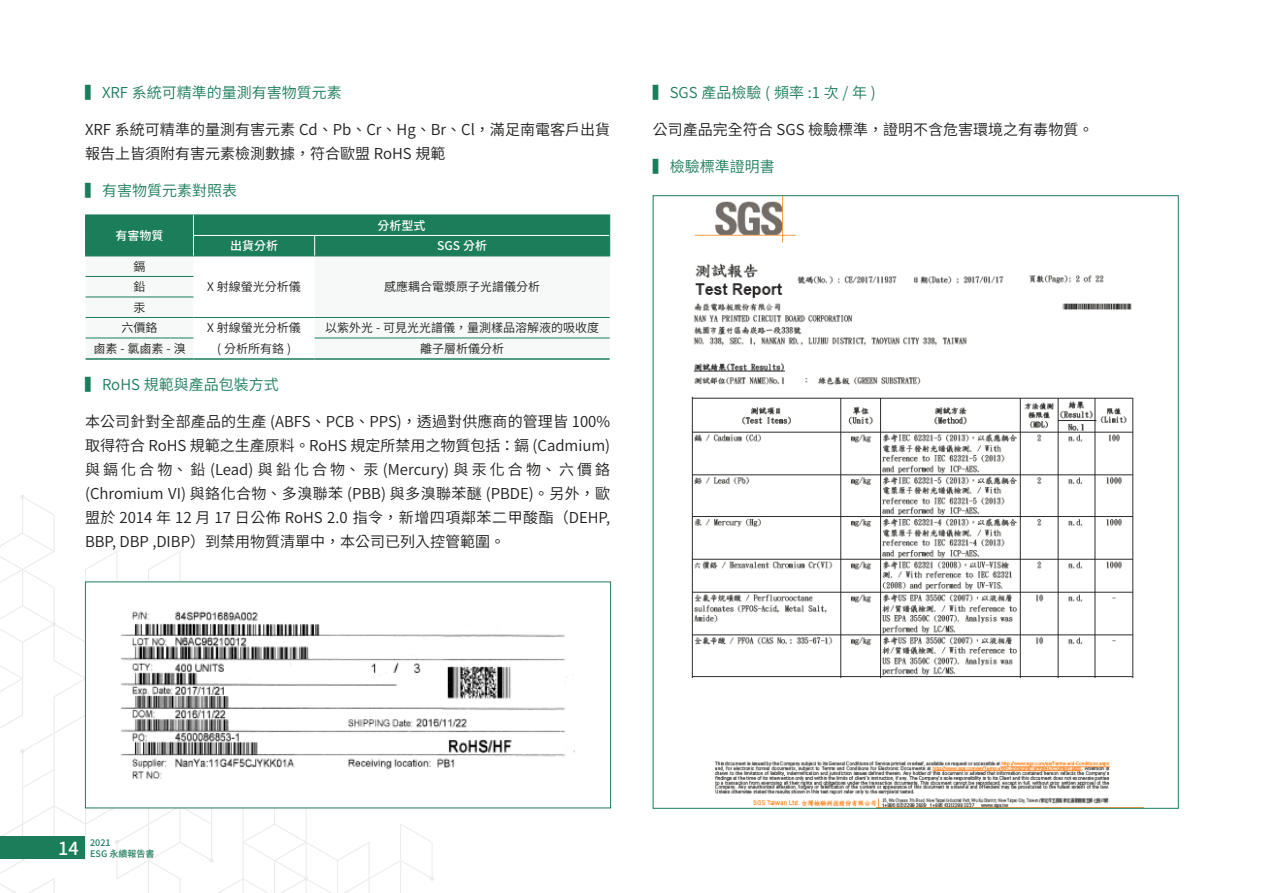
<style>
.page{position:relative;width:1263px;height:893px;background:#fff}
.page>*{position:absolute;margin:0;border:0;box-sizing:border-box;transform-origin:0 0}
.t1{font:600 15px/24px "Noto Sans CJ Ktc";color:#1f1e1d}
.t2{font:600 15px "Noto Sans CJ Ktc";color:#1c7d5a}
.t3{font:600 12px/20.5px "Noto Sans CJ Ktc";color:#1f1e1d;text-align:center}
.t4{font:500 12px "Noto Sans CJ Ktc";color:#fff}
.t5{font:500 9px/10.8px "Noto Sans CJ Ktc";color:#1c7d5a}
</style>
<div class="page">
<div style="left:0;top:837px;width:85px;height:22px;background:#1c7d5a"></div>
<svg style="left:86px;top:275px;width:524px;height:64px;fill:#f6f9f7"></svg>
<hr style="left:85px;top:256px;width:108px;height:1px;background:#1c7d5a">
<hr style="left:193px;top:256px;width:122px;height:1px;background:#1c7d5a">
<hr style="left:315px;top:256px;width:295px;height:1px;background:#1c7d5a">
<hr style="left:86px;top:276px;width:107px;height:1px;background:#1c7d5a">
<hr style="left:86px;top:297px;width:107px;height:1px;background:#1c7d5a">
<hr style="left:86px;top:317px;width:107px;height:1px;background:#1c7d5a">
<hr style="left:193px;top:317px;width:122px;height:1px;background:#1c7d5a">
<hr style="left:315px;top:317px;width:295px;height:1px;background:#1c7d5a">
<hr style="left:86px;top:338px;width:107px;height:1px;background:#1c7d5a">
<hr style="left:315px;top:338px;width:295px;height:1px;background:#1c7d5a">
<div style="left:85px;top:215px;width:525px;height:41px;background:#1c7d5a"></div>
<hr style="left:193px;top:358px;width:122px;height:2px;background:#1c7d5a">
<hr style="left:86px;top:358px;width:107px;height:2px;background:#1c7d5a">
<hr style="left:315px;top:358px;width:295px;height:2px;background:#1c7d5a">
<img style="left:121px;top:611px;width:454px;height:169px">
<div style="left:85px;top:581px;width:526px;height:227px;border:1px solid #1c7d5a"></div>
<img style="left:691px;top:197px;width:443px;height:610px">
<p class="t2" style="left:85px;top:84px;width:258px">▍ XRF 系統可精準的量測有害物質元素</p>
<p class="t1" style="left:85px;top:118px;width:527px">XRF 系統可精準的量測有害元素 Cd、Pb、Cr、Hg、Br、Cl，滿足南電客戶出貨報告上皆須附有害元素檢測數據，符合歐盟 RoHS 規範</p>
<p class="t2" style="left:85px;top:182px;width:154px">▍ 有害物質元素對照表</p>
<p class="t4" style="left:116px;top:229px;width:49px">有害物質</p>
<p class="t4" style="left:378px;top:219px;width:49px">分析型式</p>
<p class="t4" style="left:230px;top:239px;width:49px">出貨分析</p>
<p class="t4" style="left:437px;top:239px;width:52px">SGS 分析</p>
<p class="t3" style="left:134px;top:256px;width:13px;text-align:left">鎘鉛</p>
<p class="t3" style="left:207px;top:277px;width:95px">X 射線螢光分析儀</p>
<p class="t3" style="left:384px;top:277px;width:157px">感應耦合電漿原子光譜儀分析</p>
<p class="t3" style="left:122px;top:297px;width:37px">汞<br>六價鉻</p>
<p class="t3" style="left:207px;top:318px;width:95px;line-height:21px">X 射線螢光分析儀( 分析所有鉻 )</p>
<p class="t3" style="left:325px;top:318px;width:276px">以紫外光 - 可見光光譜儀，量測樣品溶解液的吸收度</p>
<p class="t3" style="left:93px;top:339px;width:94px">鹵素-氯鹵素-溴</p>
<p class="t3" style="left:420px;top:339px;width:85px">離子層析儀分析</p>
<p class="t2" style="left:85px;top:376px;width:195px">▍ RoHS 規範與產品包裝方式</p>
<p class="t1" style="left:85px;top:409px;width:527px;text-align:justify">本公司針對全部產品的生產 (ABFS、PCB、PPS)，透過對供應商的管理皆 100%取得符合 RoHS 規範之生產原料。RoHS 規定所禁用之物質包括：鎘 (Cadmium)與鎘化合物、鉛(Lead)與鉛化合物、汞(Mercury)與汞化合物、六價鉻(Chromium VI) 與鉻化合物、多溴聯苯 (PBB) 與多溴聯苯醚 (PBDE)。另外，歐盟於 2014 年 12 月 17 日公佈 RoHS 2.0 指令，新增四項鄰苯二甲酸酯（DEHP, BBP, DBP ,DIBP）到禁用物質清單中，本公司已列入控管範圍。</p>
<p class="t2" style="left:653px;top:84px;width:225px">▍ SGS產品檢驗(頻率:1次/年)</p>
<p class="t1" style="left:653px;top:118px;width:442px">公司產品完全符合 SGS 檢驗標準，證明不含危害環境之有毒物質。</p>
<p class="t2" style="left:653px;top:158px;width:124px">▍ 檢驗標準證明書</p>
<p class="t5" style="left:58px;top:837px;width:98px;text-indent:32px">2021<br><sup>14</sup> ESG 永續報告書</p>
</div>
